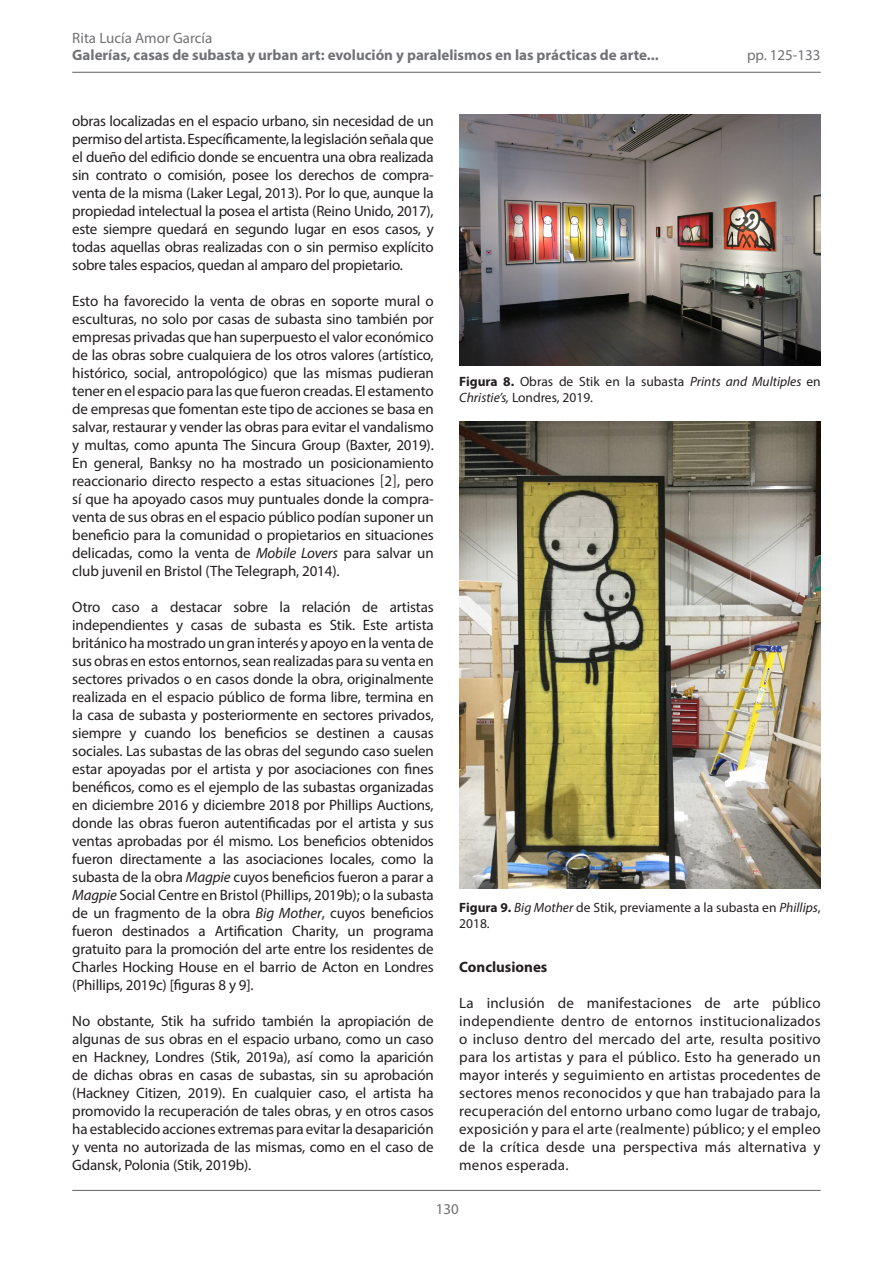
<style>
.page{position:relative;width:893px;height:1263px;background:#fff}
.page>*{position:absolute;margin:0;border:0;box-sizing:border-box;transform-origin:0 0}
.Tipo_de_texto{font:15px/18px "Myriad Pro";letter-spacing:-.01em;color:#231f20;text-align:justify}
.t1{font:700 15px "Myriad Pro";color:#717275}
.t2{font:15px "Myriad Pro";color:#717275}
.negrita_titulito{font:700 15px "Myriad Pro";color:#231f20}
.Pies_de_foto{font:13.5px/16.5px "Myriad Pro";color:#231f20}
.s1{font-family:"Minion Pro"}
.s2{font-style:italic}
.s3{font-weight:700}
</style>
<div class="page">
<hr style="left:72px;top:72px;width:749px;height:1px;background:#717275">
<hr style="left:72px;top:1190px;width:749px;height:1px;background:#717275">
<img style="left:459px;top:115px;width:362px;height:251px">
<img style="left:459px;top:421px;width:362px;height:468px">
<p class="t2" style="left:72px;top:29px;width:142px">Rita Lucía Amor García</p>
<p class="t1" style="left:72px;top:45px;width:588px">Galerías, casas de subasta y urban art: evolución y paralelismos en las prácticas de arte...</p>
<p class="t2" style="left:747px;top:45px;width:75px">pp. 125-133</p>
<p class="Tipo_de_texto" style="left:72px;top:112px;width:363px">obras localizadas en el espacio urbano, sin necesidad de un permiso del artista. Específicamente, la legislación señala que el dueño del edificio donde se encuentra una obra realizada sin contrato o comisión, posee los derechos de compra&shy;venta de la misma (Laker Legal, 2013). Por lo que, aunque la propiedad intelectual la posea el artista (Reino Unido, 2017), este siempre quedará en segundo lugar en esos casos, y todas aquellas obras realizadas con o sin permiso explícito sobre tales espacios, quedan al amparo del propietario.</p>
<p class="Tipo_de_texto" style="left:72px;top:292px;width:363px">Esto ha favorecido la venta de obras en soporte mural o esculturas, no solo por casas de subasta sino también por empresas privadas que han superpuesto el valor económico de las obras sobre cualquiera de los otros valores (artístico, histórico, social, antropológico) que las mismas pudieran tener en el espacio para las que fueron creadas. El estamento de empresas que fomentan este tipo de acciones se basa en salvar, restaurar y vender las obras para evitar el vandalismo y multas, como apunta The Sincura Group (Baxter, 2019).<br>En general, Banksy no ha mostrado un posicionamiento reaccionario directo respecto a estas situaciones <span class="s1">[</span>2<span class="s1">]</span>, pero sí que ha apoyado casos muy puntuales donde la compra&shy;venta de sus obras en el espacio público podían suponer un beneficio para la comunidad o propietarios en situaciones delicadas, como la venta de <span class="s2">Mobile Lovers</span> para salvar un club juvenil en Bristol (The Telegraph, 2014).</p>
<p class="Tipo_de_texto" style="left:72px;top:598px;width:363px">Otro caso a destacar sobre la relación de artistas independientes y casas de subasta es Stik. Este artista británico ha mostrado un gran interés y apoyo en la venta de sus obras en estos entornos, sean realizadas para su venta en sectores privados o en casos donde la obra, originalmente realizada en el espacio público de forma libre, termina en la casa de subasta y posteriormente en sectores privados, siempre y cuando los beneficios se destinen a causas sociales. Las subastas de las obras del segundo caso suelen estar apoyadas por el artista y por asociaciones con fines benéficos, como es el ejemplo de las subastas organizadas en diciembre 2016 y diciembre 2018 por Phillips Auctions, donde las obras fueron autentificadas por el artista y sus ventas aprobadas por él mismo. Los beneficios obtenidos fueron directamente a las asociaciones locales, como la subasta de la obra <span class="s2">Magpie</span> cuyos beneficios fueron a parar a <span class="s2">Magpie</span> Social Centre en Bristol (Phillips, 2019b); o la subasta de un fragmento de la obra <span class="s2">Big Mother</span>, cuyos beneficios fueron destinados a Artification Charity, un programa gratuito para la promoción del arte entre los residentes de Charles Hocking House en el barrio de Acton en Londres (Phillips, 2019c) [figuras 8 y 9].</p>
<p class="Tipo_de_texto" style="left:72px;top:1012px;width:363px">No obstante, Stik ha sufrido también la apropiación de algunas de sus obras en el espacio urbano, como un caso en Hackney, Londres (Stik, 2019a), así como la aparición de dichas obras en casas de subastas, sin su aprobación (Hackney Citizen, 2019). En cualquier caso, el artista ha promovido la recuperación de tales obras, y en otros casos ha establecido acciones extremas para evitar la desaparición y venta no autorizada de las mismas, como en el caso de Gdansk, Polonia (Stik, 2019b).</p>
<p class="Pies_de_foto" style="left:459px;top:373px;width:363px"><span class="s3">Figura 8.</span> Obras de Stik en la subasta <span class="s2">Prints and Multiples</span> en<br><span class="s2">Christie’s,</span> Londres, 2019.</p>
<p class="Pies_de_foto" style="left:459px;top:899px;width:363px"><span class="s3">Figura 9.</span> <span class="s2">Big Mother</span> de Stik, previamente a la subasta en <span class="s2">Phillips</span>,<br>2018.</p>
<p class="negrita_titulito" style="left:459px;top:957px;width:90px">Conclusiones</p>
<p class="Tipo_de_texto" style="left:459px;top:994px;width:363px">La inclusión de manifestaciones de arte público independiente dentro de entornos institucionalizados o incluso dentro del mercado del arte, resulta positivo para los artistas y para el público. Esto ha generado un mayor interés y seguimiento en artistas procedentes de sectores menos reconocidos y que han trabajado para la recuperación del entorno urbano como lugar de trabajo, exposición y para el arte (realmente) público; y el empleo de la crítica desde una perspectiva más alternativa y menos esperada.</p>
<p class="t2" style="left:436px;top:1200px;width:25px">130</p>
</div>
